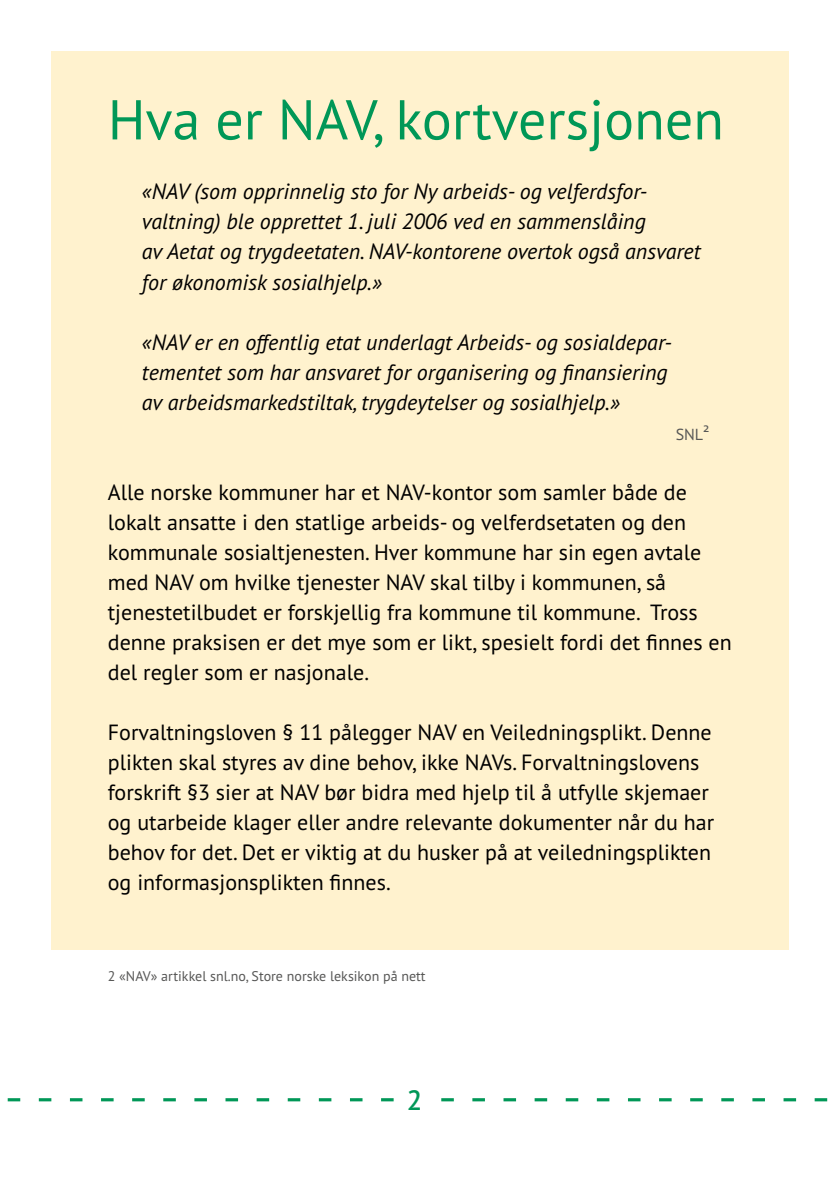
<style>
.page{position:relative;width:840px;height:1191px;background:#fff}
.page>*{position:absolute;margin:0;border:0;box-sizing:border-box;transform-origin:0 0}
.t1{font:56px "PT Sans Pro";color:#009757}
.t2{font:600 28px "PT Sans Pro";color:#009757}
.t3{font:22px/30px "PT Sans Pro";color:#000}
.t4{font:italic 22px/30px "PT Sans Pro";color:#000}
.t5{font:16px "PT Sans Pro";color:#575756}
.t6{font:14px "PT Sans Pro";color:#575756}
.t7{font:12.8px "The Sans";color:#575756}
</style>
<div class="page">
<svg style="left:441px;top:1098px;width:385px;height:3px"></svg>
<svg style="left:8px;top:1098px;width:385px;height:3px"></svg>
<div style="left:51px;top:51px;width:737px;height:898px;background:#fff2ce"></div>
<h1 class="t1" style="left:108px;top:83px;width:617px">Hva er NAV, kortversjonen</h1>
<p class="t4" style="left:142px;top:176px;width:560px">«NAV (som opprinnelig sto for Ny arbeids- og velferdsfor&shy;valtning) ble opprettet 1. juli 2006 ved en sammenslåing<br>av Aetat og trygdeetaten. NAV-kontorene overtok også ansvaret for økonomisk sosialhjelp.»</p>
<p class="t4" style="left:142px;top:326px;width:531px">«NAV er en offentlig etat underlagt Arbeids- og sosialdepar&shy;tementet som har ansvaret for organisering og finansiering av arbeidsmarkedstiltak, trygdeytelser og sosialhjelp.»</p>
<p class="t5" style="left:675px;top:423px;width:29px">SNL</p>
<p class="t7" style="left:702px;top:417px;width:8px">2</p>
<p class="t3" style="left:108px;top:476px;width:625px">Alle norske kommuner har et NAV-kontor som samler både de lokalt ansatte i den statlige arbeids- og velferdsetaten og den kommunale sosialtjenesten. Hver kommune har sin egen avtale med NAV om hvilke tjenester NAV skal tilby i kommunen, så tjenestetilbudet er forskjellig fra kommune til kommune. Tross denne praksisen er det mye som er likt, spesielt fordi det finnes en del regler som er nasjonale.</p>
<p class="t3" style="left:108px;top:716px;width:607px">Forvaltningsloven § 11 pålegger NAV en Veiledningsplikt. Denne plikten skal styres av dine behov, ikke NAVs. Forvaltningslovens forskrift §3 sier at NAV bør bidra med hjelp til å utfylle skjemaer og utarbeide klager eller andre relevante dokumenter når du har behov for det. Det er viktig at du husker på at veiledningsplikten og informasjonsplikten finnes.</p>
<p class="t6" style="left:108px;top:967px;width:319px">2 «NAV» artikkel snl.no, Store norske leksikon på nett</p>
<p class="t2" style="left:407px;top:1082px;width:17px">2</p>
</div>
